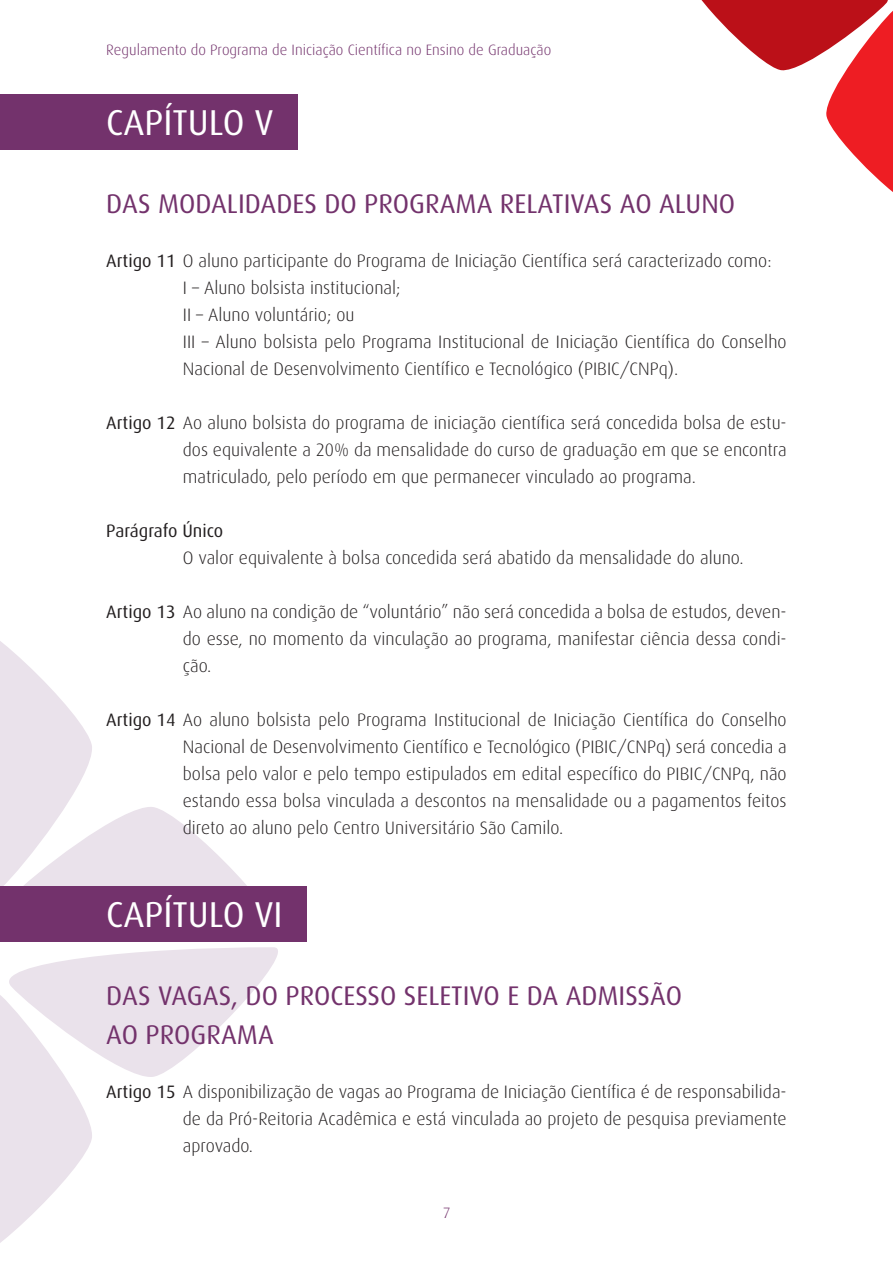
<style>
.page{position:relative;width:893px;height:1263px;background:#fff}
.page>*{position:absolute;margin:0;border:0;box-sizing:border-box;transform-origin:0 0}
.capitulo{font:36px "Dax";color:#fff}
.titulo_do_capitulo{font:27px/39px "Dax";color:#73326c}
.texto{font:300 18px/27px "Dax";color:#231f20;text-align:justify}
.texto-2{font:18px "Dax";letter-spacing:-.005em;color:#231f20}
.t1{font:300 15px "Dax";color:#73326c}
.s1{font-weight:400}
</style>
<div class="page">
<svg style="left:0;top:641px;width:303px;height:246px"></svg>
<svg style="left:0;top:947px;width:278px;height:296px"></svg>
<svg style="left:701px;top:0;width:192px;height:192px"></svg>
<div style="left:0;top:94px;width:298px;height:55px;background:#73326c"></div>
<div style="left:0;top:887px;width:306px;height:55px;background:#73326c"></div>
<p class="t1" style="left:106px;top:42px;width:446px">Regulamento do Programa de Iniciação Científica no Ensino de Graduação</p>
<p class="capitulo" style="left:106px;top:102px;width:169px">CAPÍTULO V</p>
<p class="titulo_do_capitulo" style="left:106px;top:184px;width:630px">DAS MODALIDADES DO PROGRAMA RELATIVAS AO ALUNO</p>
<p class="texto" style="left:106px;top:247px;width:667px"><span class="s1">Artigo 11</span> O aluno participante do Programa de Iniciação Científica será caracterizado como:</p>
<p class="texto" style="left:183px;top:274px;width:219px">I – Aluno bolsista institucional;</p>
<p class="texto" style="left:183px;top:301px;width:173px">II – Aluno voluntário; ou</p>
<p class="texto" style="left:183px;top:328px;width:605px">III – Aluno bolsista pelo Programa Institucional de Iniciação Científica do Conselho<br>Nacional de Desenvolvimento Científico e Tecnológico (PIBIC/CNPq).</p>
<p class="texto" style="left:183px;top:409px;width:605px;text-indent:-77px"><span class="s1">Artigo 12</span> Ao aluno bolsista do programa de iniciação científica será concedida bolsa de estu&shy;dos equivalente a 20% da mensalidade do curso de graduação em que se encontra matriculado, pelo período em que permanecer vinculado ao programa.</p>
<p class="texto-2" style="left:106px;top:520px;width:118px">Parágrafo Único</p>
<p class="texto" style="left:183px;top:544px;width:562px">O valor equivalente à bolsa concedida será abatido da mensalidade do aluno.</p>
<p class="texto" style="left:183px;top:598px;width:605px;text-indent:-77px"><span class="s1">Artigo 13</span> Ao aluno na condição de “voluntário” não será concedida a bolsa de estudos, deven&shy;do esse, no momento da vinculação ao programa, manifestar ciência dessa condi&shy;ção.</p>
<p class="texto" style="left:183px;top:706px;width:605px;text-indent:-77px"><span class="s1">Artigo 14</span> Ao aluno bolsista pelo Programa Institucional de Iniciação Científica do Conselho Nacional de Desenvolvimento Científico e Tecnológico (PIBIC/CNPq) será concedia a bolsa pelo valor e pelo tempo estipulados em edital específico do PIBIC/CNPq, não estando essa bolsa vinculada a descontos na mensalidade ou a pagamentos feitos direto ao aluno pelo Centro Universitário São Camilo.</p>
<p class="capitulo" style="left:106px;top:894px;width:178px">CAPÍTULO VI</p>
<p class="titulo_do_capitulo" style="left:106px;top:976px;width:577px">DAS VAGAS, DO PROCESSO SELETIVO E DA ADMISSÃO<br>AO PROGRAMA</p>
<p class="texto" style="left:183px;top:1078px;width:605px;text-indent:-77px"><span class="s1">Artigo 15</span> A disponibilização de vagas ao Programa de Iniciação Científica é de responsabilida&shy;de da Pró-Reitoria Acadêmica e está vinculada ao projeto de pesquisa previamente aprovado.</p>
<p class="t1" style="left:443px;top:1205px;width:9px">7</p>
</div>
